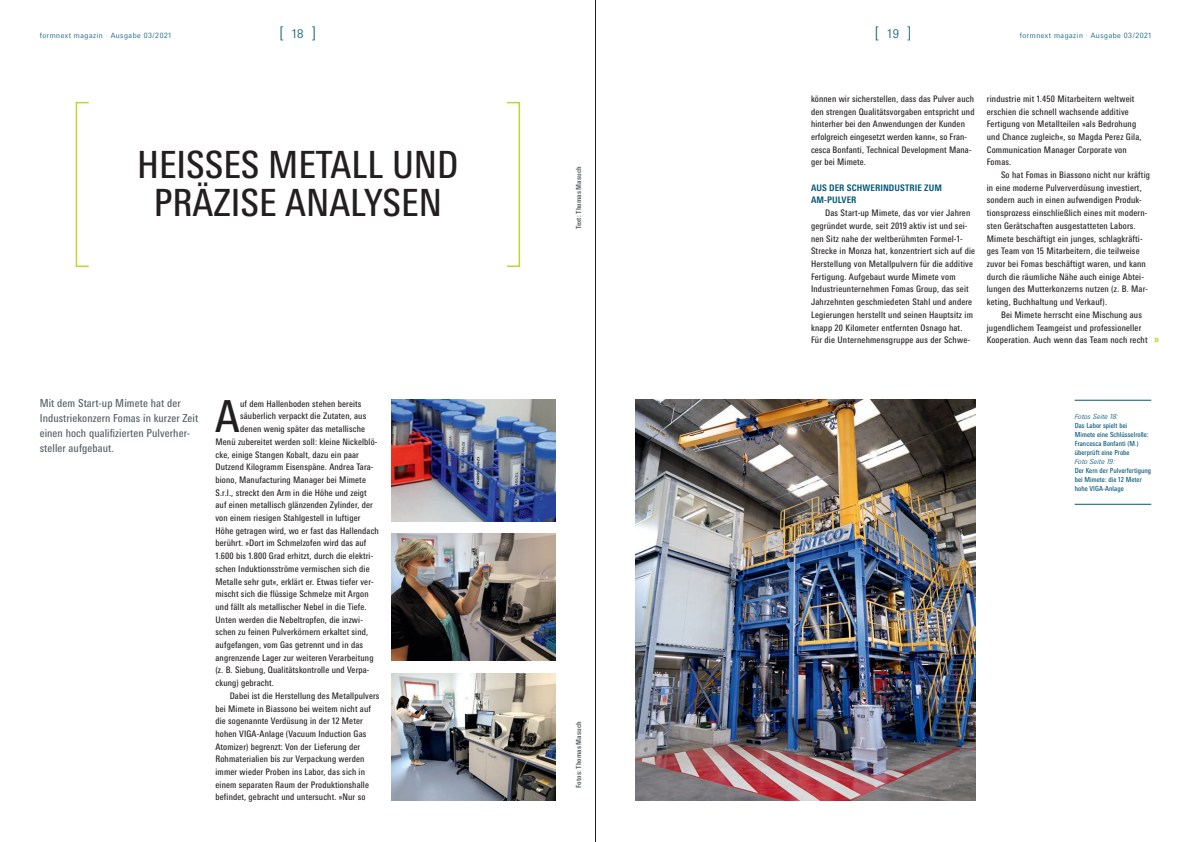
<style>
.page{position:relative;width:1191px;height:842px;background:#fff}
.page>*{position:absolute;margin:0;border:0;box-sizing:border-box;transform-origin:0 0}
.t1{font:condensed 44.1px "Messe Univers";color:#231f20}
.t2{font:condensed 37.5px/38.1px "Messe Univers";color:#231f20;text-align:center}
.t3{font:300 16px "Messe Univers";color:#005676}
.t4{font:condensed 11px/15.1px "Messe Univers";letter-spacing:.01em;color:#576065}
.t5{font:condensed 9px/12.7px "Messe Univers";letter-spacing:.015em;color:#231f20}
.t6{font:700 condensed 9px/12.7px "Messe Univers";letter-spacing:.01em;color:#005676}
.t7{font:300 7.3px "Messe Univers";letter-spacing:.07em;color:#005676}
.t8{font:condensed 7px/9.1px "Messe Univers";letter-spacing:.01em;color:#005676}
.t9{font:700 condensed 7px "Messe Univers";letter-spacing:.01em;color:#576065}
.t10{font:italic 300 7px "Messe Univers";letter-spacing:.01em;color:#005676}
.s1{color:#bed630}
.s2{font-size:12px}
.s3{font-weight:700;font-size:12px;color:#bed630}
</style>
<div class="page">
<img style="left:391px;top:534px;width:165px;height:127px">
<img style="left:391px;top:400px;width:165px;height:121px">
<img style="left:635px;top:400px;width:340px;height:400px">
<img style="left:391px;top:673px;width:165px;height:127px">
<div style="left:506px;top:102px;width:14px;height:165px;border:2px solid #bed630"></div>
<div style="left:76px;top:102px;width:13px;height:165px;border:2px solid #bed630"></div>
<hr style="left:1074px;top:504px;width:77px;height:1px;background:#005676">
<hr style="left:1074px;top:400px;width:77px;height:1px;background:#005676">
<hr style="left:595px;top:0;width:1px;height:842px;background:#231f20">
<p class="t7" style="left:40px;top:31px;width:133px">formnext magazin <span class="s1">·</span> Ausgabe 03/2021</p>
<h3 class="t3" style="left:279px;top:23px;width:38px">[<span class="s2">18</span>]</h3>
<h3 class="t3" style="left:875px;top:23px;width:38px">[<span class="s2">19</span>]</h3>
<p class="t7" style="left:1019px;top:31px;width:133px">formnext magazin <span class="s1">·</span> Ausgabe 03/2021</p>
<h2 class="t2" style="left:137px;top:145px;width:323px">HEISSES METALL UND<br>PRÄZISE ANALYSEN</h2>
<p class="t4" style="left:40px;top:395px;width:160px">Mit dem Start-up Mimete hat der<br>Industriekonzern Fomas in kurzer Zeit einen hoch qualifizierten Pulverher&shy;steller aufgebaut.</p>
<h1 class="t1" style="left:215px;top:389px;width:26px">A</h1>
<p class="t5" style="left:240px;top:397px;width:123px">uf dem Hallenboden stehen bereits</p>
<p class="t5" style="left:240px;top:410px;width:128px">säuberlich verpackt die Zutaten, aus</p>
<p class="t5" style="left:240px;top:422px;width:126px">denen wenig später das metallische</p>
<p class="t5" style="left:215px;top:435px;width:164px">Menü zubereitet werden soll: kleine Nickelblö-</p>
<p class="t5" style="left:215px;top:448px;width:145px">cke, einige Stangen Kobalt, dazu ein paar</p>
<p class="t5" style="left:215px;top:460px;width:160px">Dutzend Kilogramm Eisenspäne. Andrea Tara-</p>
<p class="t5" style="left:215px;top:473px;width:152px">biono, Manufacturing Manager bei Mimete</p>
<p class="t5" style="left:215px;top:486px;width:153px">S.r.l., streckt den Arm in die Höhe und zeigt</p>
<p class="t5" style="left:215px;top:499px;width:159px">auf einen metallisch glänzenden Zylinder, der</p>
<p class="t5" style="left:215px;top:511px;width:146px">von einem riesigen Stahlgestell in luftiger</p>
<p class="t5" style="left:215px;top:524px;width:165px">Höhe getragen wird, wo er fast das Hallendach</p>
<p class="t5" style="left:215px;top:537px;width:152px">berührt. »Dort im Schmelzofen wird das auf</p>
<p class="t5" style="left:215px;top:549px;width:159px">1.600 bis 1.800 Grad erhitzt, durch die elektri-</p>
<p class="t5" style="left:215px;top:562px;width:156px">schen Induktionsströme vermischen sich die</p>
<p class="t5" style="left:215px;top:575px;width:160px">Metalle sehr gut«, erklärt er. Etwas tiefer ver-</p>
<p class="t5" style="left:215px;top:587px;width:155px">mischt sich die flüssige Schmelze mit Argon</p>
<p class="t5" style="left:215px;top:600px;width:153px">und fällt als metallischer Nebel in die Tiefe.</p>
<p class="t5" style="left:215px;top:613px;width:149px">Unten werden die Nebeltropfen, die inzwi-</p>
<p class="t5" style="left:215px;top:626px;width:154px">schen zu feinen Pulverkörnern erkaltet sind,</p>
<p class="t5" style="left:215px;top:638px;width:149px">aufgefangen, vom Gas getrennt und in das</p>
<p class="t5" style="left:215px;top:651px;width:159px">angrenzende Lager zur weiteren Verarbeitung</p>
<p class="t5" style="left:215px;top:664px;width:156px">(z. B. Siebung, Qualitätskontrolle und Verpa-</p>
<p class="t5" style="left:215px;top:676px;width:60px">ckung) gebracht.</p>
<p class="t5" style="left:230px;top:689px;width:151px">Dabei ist die Herstellung des Metallpulvers</p>
<p class="t5" style="left:215px;top:702px;width:157px">bei Mimete in Biassono bei weitem nicht auf</p>
<p class="t5" style="left:215px;top:714px;width:149px">die sogenannte Verdüsung in der 12 Meter</p>
<p class="t5" style="left:215px;top:727px;width:152px">hohen VIGA-Anlage (Vacuum Induction Gas</p>
<p class="t5" style="left:215px;top:740px;width:146px">Atomizer) begrenzt: Von der Lieferung der</p>
<p class="t5" style="left:215px;top:753px;width:150px">Rohmaterialien bis zur Verpackung werden</p>
<p class="t5" style="left:215px;top:765px;width:151px">immer wieder Proben ins Labor, das sich in</p>
<p class="t5" style="left:215px;top:778px;width:155px">einem separaten Raum der Produktionshalle</p>
<p class="t5" style="left:215px;top:791px;width:151px">befindet, gebracht und untersucht. »Nur so</p>
<p class="t9" style="left:574px;top:229px;width:64px;rotate:-90deg">Text: Thomas Masuch</p>
<p class="t9" style="left:574px;top:788px;width:68px;rotate:-90deg">Fotos: Thomas Masuch</p>
<p class="t5" style="left:811px;top:92px;width:165px">können wir sicherstellen, dass das Pulver auch den strengen Qualitätsvorgaben entspricht und hinterher bei den Anwendungen der Kunden erfolgreich eingesetzt werden kann«, so Fran&shy;cesca Bonfanti, Technical Development Mana&shy;ger bei Mimete.</p>
<p class="t6" style="left:811px;top:181px;width:133px">AUS DER SCHWERINDUSTRIE ZUM<br>AM-PULVER</p>
<p class="t5" style="left:811px;top:206px;width:166px;text-indent:14px">Das Start-up Mimete, das vor vier Jahren gegründet wurde, seit 2019 aktiv ist und sei&shy;nen Sitz nahe der weltberühmten Formel-1- Strecke in Monza hat, konzentriert sich auf die Herstellung von Metallpulvern für die additive Fertigung. Aufgebaut wurde Mimete vom Industrieunternehmen Fomas Group, das seit Jahrzehnten geschmiedeten Stahl und andere Legierungen herstellt und seinen Hauptsitz im knapp 20 Kilometer entfernten Osnago hat.<br>Für die Unternehmensgruppe aus der Schwe-</p>
<p class="t5" style="left:986px;top:92px;width:156px">rindustrie mit 1.450 Mitarbeitern weltweit erschien die schnell wachsende additive Fertigung von Metallteilen »als Bedrohung und Chance zugleich«, so Magda Perez Gila, Communication Manager Corporate von Fomas.</p>
<p class="t5" style="left:986px;top:168px;width:165px;text-indent:14px">So hat Fomas in Biassono nicht nur kräftig in eine moderne Pulververdüsung investiert, sondern auch in einen aufwendigen Produk&shy;tionsprozess einschließlich eines mit modern&shy;sten Gerätschaften ausgestatteten Labors.<br>Mimete beschäftigt ein junges, schlagkräfti&shy;ges Team von 15 Mitarbeitern, die teilweise zuvor bei Fomas beschäftigt waren, und kann durch die räumliche Nähe auch einige Abtei&shy;lungen des Mutterkonzerns nutzen (z. B. Mar&shy;keting, Buchhaltung und Verkauf).</p>
<p class="t5" style="left:986px;top:308px;width:174px;text-indent:14px">Bei Mimete herrscht eine Mischung aus jugendlichem Teamgeist und professioneller<br>Kooperation. Auch wenn das Team noch recht <span class="s3">»</span></p>
<p class="t10" style="left:1074px;top:412px;width:45px">Fotos Seite 18:</p>
<p class="t8" style="left:1074px;top:420px;width:75px">Das Labor spielt bei<br>Mimete eine Schlüsselrolle:<br>Francesca Bonfanti (M.) überprüft eine Probe</p>
<p class="t10" style="left:1074px;top:457px;width:42px">Foto Seite 19:</p>
<p class="t8" style="left:1074px;top:466px;width:78px">Der Kern der Pulverfertigung bei Mimete: die 12 Meter hohe VIGA-Anlage</p>
</div>
